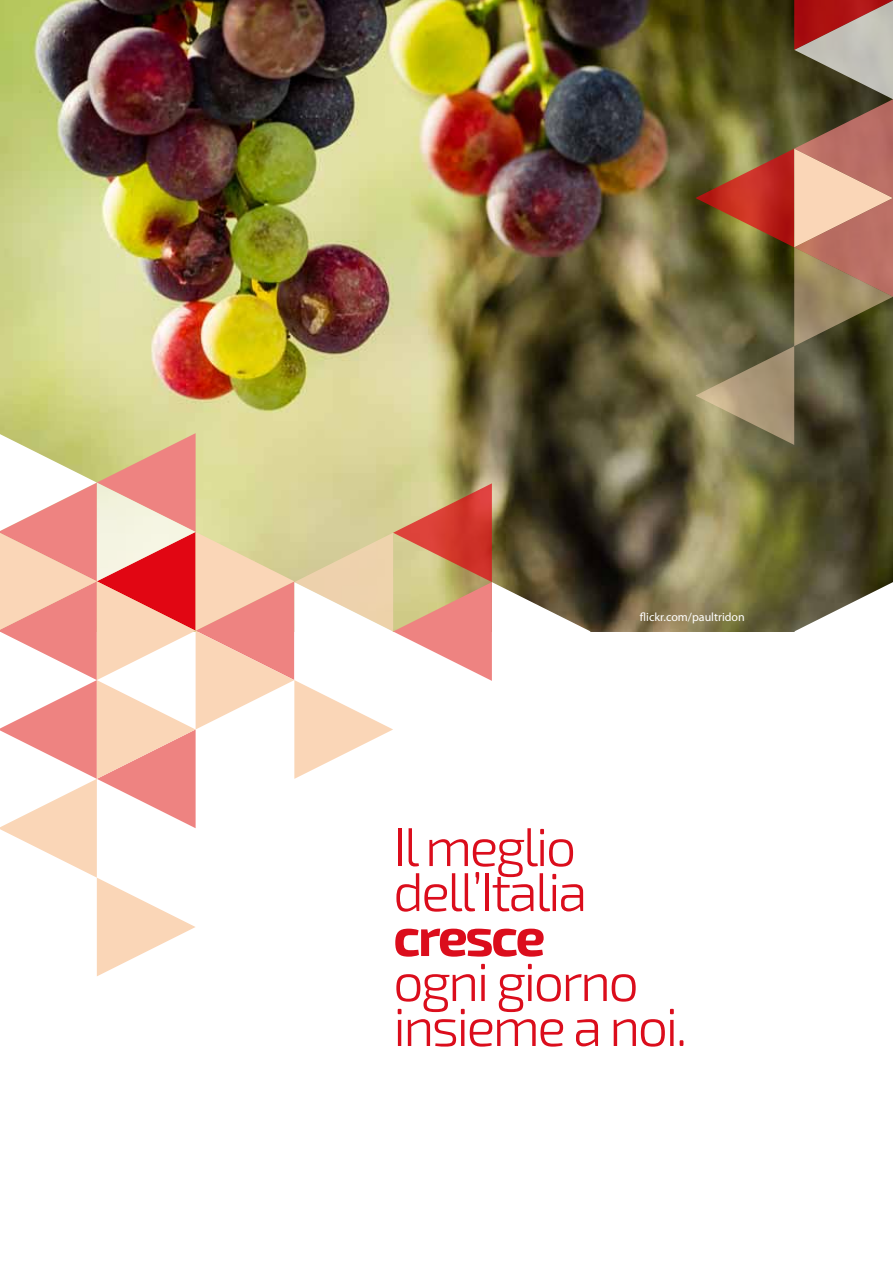
<style>
.page{position:relative;width:893px;height:1263px;background:#fff}
.page>*{position:absolute;margin:0;border:0;box-sizing:border-box;transform-origin:0 0}
.t1{font:300 54px/45px "Exo 2.0";letter-spacing:-.05em;color:#db0d1c}
.t2{font:700 54px "Exo 2.0";color:#db0d1c}
.t3{font:12px "Myriad Pro";color:#fff}
</style>
<div class="page">
<img style="left:0;top:0;width:893px;height:631px">
<svg style="left:0;top:433px;width:591px;height:543px"></svg>
<svg style="left:695px;top:0;width:198px;height:445px;background:#7f6644"></svg>
<svg style="left:794px;top:582px;width:99px;height:50px"></svg>
<p class="t3" style="left:640px;top:609px;width:106px">flickr.com/paultridon</p>
<p class="t1" style="left:393px;top:826px;width:196px">Il meglio dell’Italia</p>
<p class="t2" style="left:393px;top:905px;width:154px">cresce</p>
<p class="t1" style="left:393px;top:961px;width:296px">ogni giorno insieme a noi.</p>
</div>
